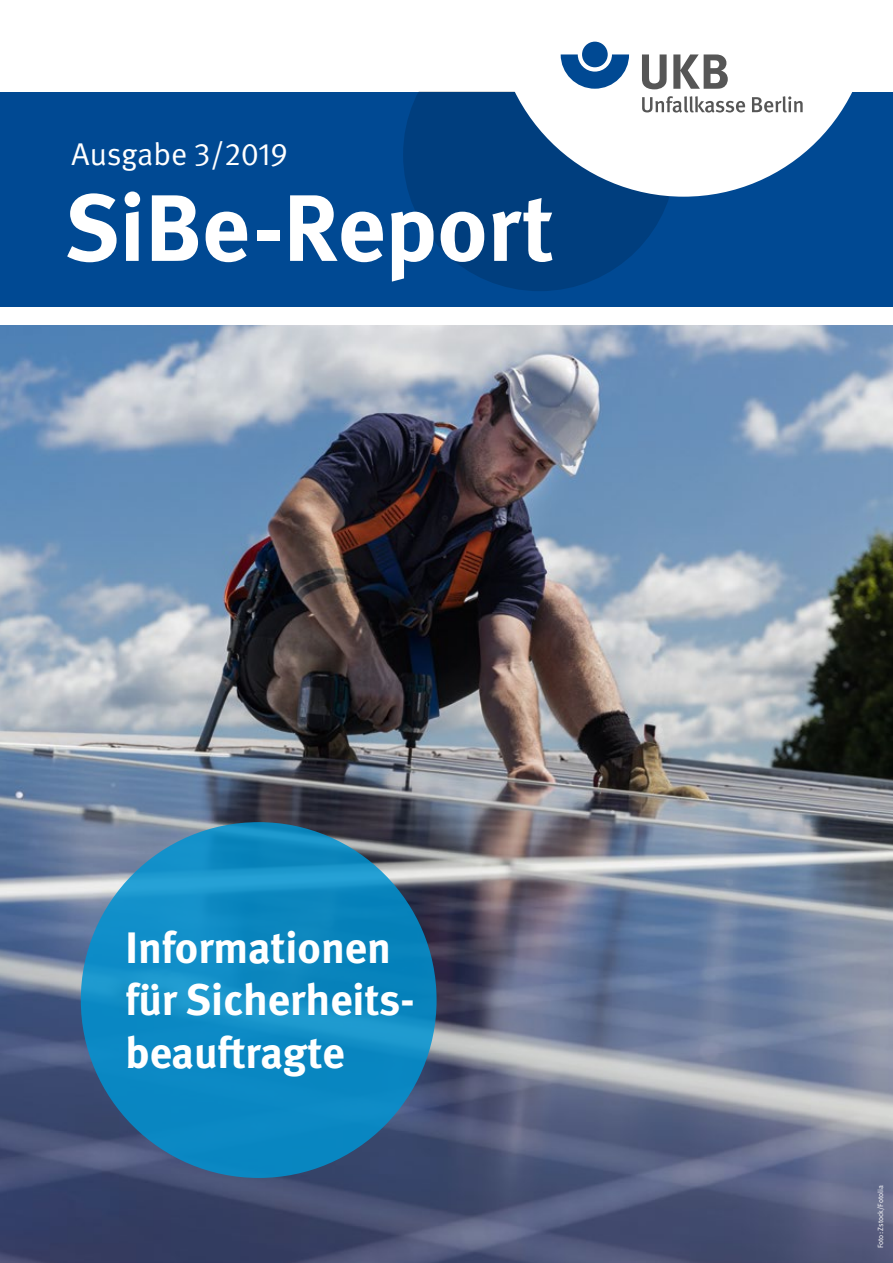
<style>
.page{position:relative;width:893px;height:1263px;background:#fff}
.page>*{position:absolute;margin:0;border:0;box-sizing:border-box;transform-origin:0 0}
.DGUV_Titel_kleiner_S{font:700 94.2px "DGUV Meta";color:#fff}
.DGUV_Untertitel_SIBE{font:700 43.95px/52.1px "DGUV Meta";color:#fff}
.DGUV_Untertitel_SIBE-2{font:31.5px "DGUV Meta";color:#fff}
.Fotonachweis{font:7.5px "DGUV Meta";letter-spacing:-.005em;color:#fff}
</style>
<div class="page">
<img style="left:0;top:325px;width:893px;height:938px">
<div style="left:0;top:92px;width:893px;height:216px;background:#004993"></div>
<svg style="left:403px;top:92px;width:266px;height:199px;fill:#003e7e"></svg>
<svg style="left:81px;top:822px;width:356px;height:356px;background:#0e8ac3"></svg>
<svg style="left:495px;top:41px;width:358px;height:156px;fill:#fff"></svg>
<svg style="left:561px;top:54px;width:68px;height:35px"></svg>
<div style="left:582px;top:42px;width:26px;height:25px;background:#004993;border-radius:50%"></div>
<svg style="left:642px;top:54px;width:25px;height:35px"></svg>
<svg style="left:673px;top:54px;width:55px;height:35px"></svg>
<svg style="left:642px;top:96px;width:103px;height:17px;background:#c2c2c2"></svg>
<svg style="left:752px;top:96px;width:51px;height:16px"></svg>
<div style="left:0;top:307px;width:893px;height:18px;background:#fff"></div>
<p class="DGUV_Untertitel_SIBE-2" style="left:72px;top:135px;width:218px">Ausgabe 3/2019</p>
<p class="DGUV_Titel_kleiner_S" style="left:64px;top:172px;width:491px">SiBe-Report</p>
<p class="DGUV_Untertitel_SIBE" style="left:125px;top:923px;width:287px">Informationen für Sicherheits&shy;beauftragte</p>
<p class="Fotonachweis" style="left:876px;top:1248px;width:64px;rotate:-90deg">Foto: Zstock/Fotolia</p>
</div>
